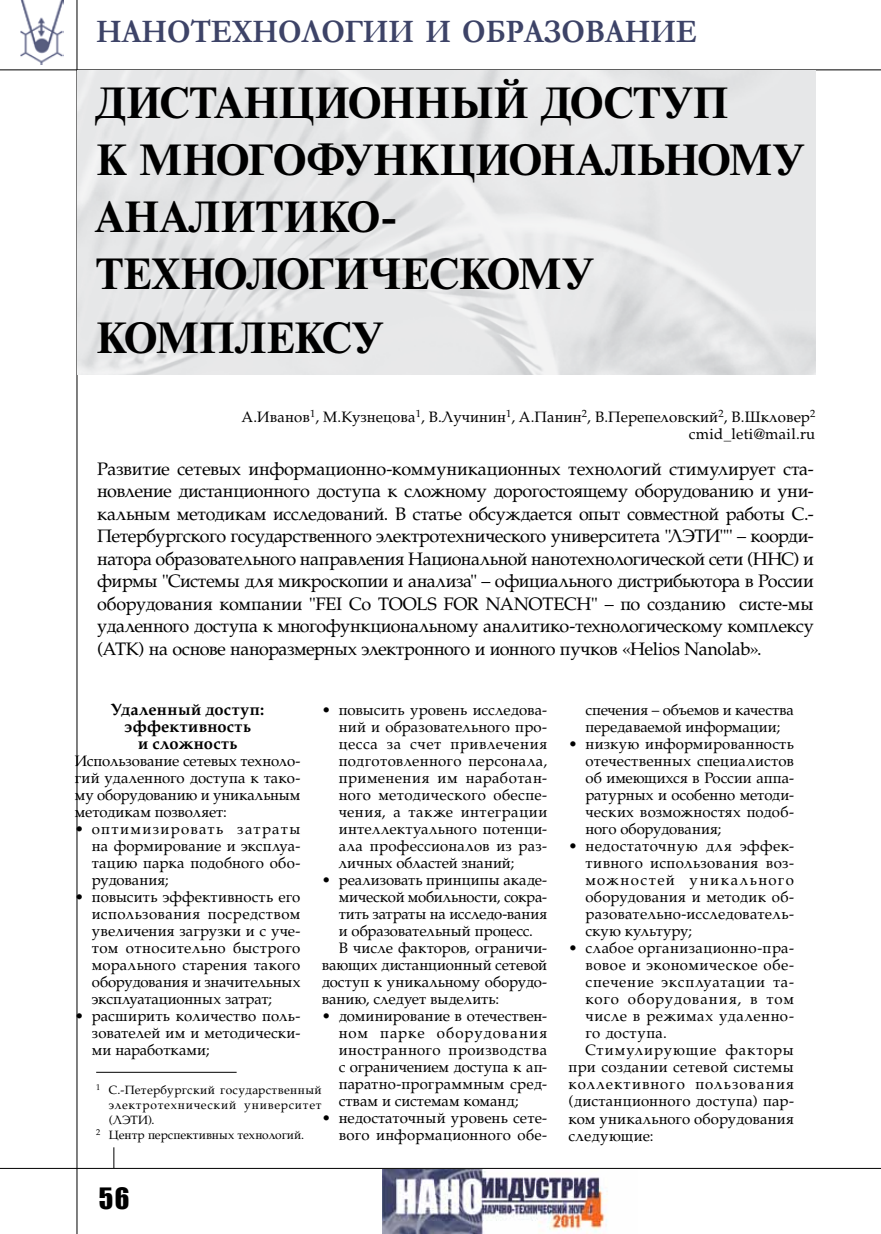
<style>
.page{position:relative;width:881px;height:1234px;background:#fff}
.page>*{position:absolute;margin:0;border:0;box-sizing:border-box;transform-origin:0 0}
.t1{font:700 43.5px/57px "Newton C";letter-spacing:-.01em;color:#000}
.t2{font:700 33px "Garamond";color:#3d4367;scale:.9 1}
.t3{font:27px "Impact";color:#000}
.t4{font:18px/22.5px "AG Palatial C";letter-spacing:-.025em;color:#000;text-align:justify}
.t5{font:700 16.5px/17px "AG Palatial C";letter-spacing:.02em;color:#000;text-align:center}
.t6{font:15px/17px "AG Palatial C";letter-spacing:.005em;color:#000;text-align:justify}
.t7{font:15px "AG Palatial C";letter-spacing:.025em;color:#000}
.t8{font:15px "AG Palatial C";letter-spacing:.04em;color:#000}
.t9{font:15px "AG Palatial C";letter-spacing:.055em;color:#000}
.t10{font:15px "AG Palatial C";letter-spacing:.07em;color:#000}
.t11{font:15px "AG Palatial C";letter-spacing:.035em;color:#000}
.t12{font:15px "AG Palatial C";letter-spacing:.03em;color:#000}
.t13{font:12px "AG Palatial C";letter-spacing:.03em;color:#000}
.t14{font:12px "AG Palatial C";color:#000}
.t15{font:12px "AG Palatial C";letter-spacing:.065em;color:#000}
</style>
<div class="page">
<hr style="left:0;top:69px;width:880px;height:1px;background:#000">
<hr style="left:0;top:1167px;width:880px;height:1px;background:#000">
<hr style="left:77px;top:0;width:1px;height:1233px;background:#000">
<svg style="left:113px;top:1147px;width:1px;height:20px"></svg>
<img style="left:20px;top:0;width:44px;height:65px">
<img style="left:382px;top:1168px;width:255px;height:65px">
<img style="left:77px;top:70px;width:738px;height:304px">
<hr style="left:96px;top:1071px;width:140px;height:1px;background:#000">
<h2 class="t2" style="left:96px;top:9px;width:669px">нанотехнологии и образование</h2>
<h1 class="t1" style="left:96px;top:75px;width:708px">Дистанционный доступ<br>к многофункциональному аналитико&shy;технологическому</h1>
<h1 class="t1" style="left:96px;top:309px;width:288px">комплексу</h1>
<p class="t6" style="left:241px;top:409px;width:575px;line-height:16.5px;text-align:right">А.Иванов<sup>1</sup>, М.Кузнецова<sup>1</sup>, В.Лучинин<sup>1</sup>, А.Панин<sup>2</sup>, В.Перепеловский<sup>2</sup>, В.Шкловер<sup>2 </sup>cmid_leti@mail.ru</p>
<p class="t4" style="left:97px;top:457px;width:718px">Развитие сетевых информационно-коммуникационных технологий стимулирует ста&shy;новление дистанционного доступа к сложному дорогостоящему оборудованию и уни&shy;кальным методикам исследований. В статье обсуждается опыт совместной работы С.- Петербургского государственного электротехнического университета "ЛЭТИ"'' – коорди&shy;натора образовательного направления Национальной нанотехнологической сети (ННС) и фирмы "Системы для микроскопии и анализа" – официального дистрибьютора в России оборудования компании "FEI Co TOOLS FOR NANOTECH" – по созданию систе-мы удаленного доступа к многофункциональному аналитико-технологическому комплексу (АТК) на основе наноразмерных электронного и ионного пучков «Helios Nanolab».</p>
<p class="t5" style="left:111px;top:701px;width:155px">Удаленный доступ: эффективность<br>и сложность</p>
<p class="t6" style="left:75px;top:752px;width:227px">Использование сетевых техноло&shy;гий удаленного доступа к тако&shy;му оборудованию и уникальным методикам позволяет:</p>
<p class="t6" style="left:92px;top:820px;width:210px;text-indent:-17px">• оптимизировать затраты на формирование и эксплуа&shy;тацию парка подобного обо&shy;рудования;</p>
<p class="t6" style="left:92px;top:888px;width:210px;text-indent:-17px">• повысить эффективность его использования посредством увеличения загрузки и с уче&shy;том относительно быстрого морального старения такого оборудования и значительных эксплуатационных затрат;</p>
<p class="t6" style="left:92px;top:1007px;width:210px;text-indent:-17px">• расширить количество поль&shy;зователей им и методически&shy;ми наработками;</p>
<p class="t6" style="left:338px;top:701px;width:210px;text-indent:-17px">• повысить уровень исследова&shy;ний и образовательного про&shy;цесса за счет привлечения подготовленного персонала, применения им наработан&shy;ного методического обеспе&shy;чения, а также интеграции интеллектуального потенци&shy;ала профессионалов из раз&shy;личных областей знаний;</p>
<p class="t6" style="left:321px;top:871px;width:227px">• реализовать принципы акаде-</p>
<p class="t6" style="left:338px;top:888px;width:210px">мической мобильности, сокра-</p>
<p class="t6" style="left:338px;top:905px;width:210px">тить затраты на исследо-вания</p>
<p class="t6" style="left:338px;top:922px;width:196px">и образовательный процесс.</p>
<p class="t6" style="left:338px;top:939px;width:210px">В числе факторов, ограничи-</p>
<p class="t6" style="left:321px;top:956px;width:227px">вающих дистанционный сетевой</p>
<p class="t6" style="left:321px;top:973px;width:227px">доступ к уникальному оборудо-</p>
<p class="t6" style="left:321px;top:990px;width:179px">ванию, следует выделить:</p>
<p class="t6" style="left:338px;top:1007px;width:210px;text-indent:-17px">• доминирование в отечествен&shy;ном парке оборудования иностранного производства с ограничением доступа к ап&shy;паратно-программным сред&shy;ствам и системам команд;</p>
<p class="t6" style="left:321px;top:1109px;width:227px;text-align:right">• недостаточный уровень сете&shy;вого информационного обе-</p>
<p class="t13" style="left:96px;top:1082px;width:227px"><sup>1</sup> С.-Петербургский государственный</p>
<p class="t15" style="left:109px;top:1097px;width:214px">электротехнический университет</p>
<p class="t13" style="left:109px;top:1112px;width:47px">(ЛЭТИ).</p>
<p class="t14" style="left:96px;top:1127px;width:209px"><sup>2</sup> Центр перспективных технологий.</p>
<h3 class="t3" style="left:99px;top:1176px;width:32px">56</h3>
<p class="t6" style="left:585px;top:701px;width:210px">спечения – объемов и качества передаваемой информации;</p>
<p class="t6" style="left:585px;top:735px;width:210px;text-indent:-17px">• низкую информированность отечественных специалистов об имеющихся в России аппа&shy;ратурных и особенно методи&shy;ческих возможностях подоб&shy;ного оборудования;</p>
<p class="t6" style="left:585px;top:837px;width:210px;text-indent:-17px">• недостаточную для эффек&shy;тивного использования воз&shy;можностей уникального оборудования и методик об&shy;разовательно-исследователь&shy;скую культуру;</p>
<p class="t7" style="left:568px;top:939px;width:227px">• слабое организационно-пра-</p>
<p class="t11" style="left:585px;top:956px;width:210px">вовое и экономическое обе-</p>
<p class="t8" style="left:585px;top:973px;width:210px">спечение эксплуатации та-</p>
<p class="t9" style="left:585px;top:990px;width:210px">кого оборудования, в том</p>
<p class="t8" style="left:585px;top:1007px;width:210px">числе в режимах удаленно-</p>
<p class="t12" style="left:585px;top:1024px;width:83px">го доступа.</p>
<p class="t9" style="left:585px;top:1041px;width:210px">Стимулирующие факторы</p>
<p class="t7" style="left:568px;top:1058px;width:227px">при создании сетевой системы</p>
<p class="t10" style="left:568px;top:1075px;width:227px">коллективного пользования</p>
<p class="t6" style="left:568px;top:1092px;width:227px">(дистанционного доступа) пар-</p>
<p class="t6" style="left:568px;top:1109px;width:227px">ком уникального оборудования</p>
<p class="t6" style="left:568px;top:1126px;width:87px">следующие:</p>
</div>
